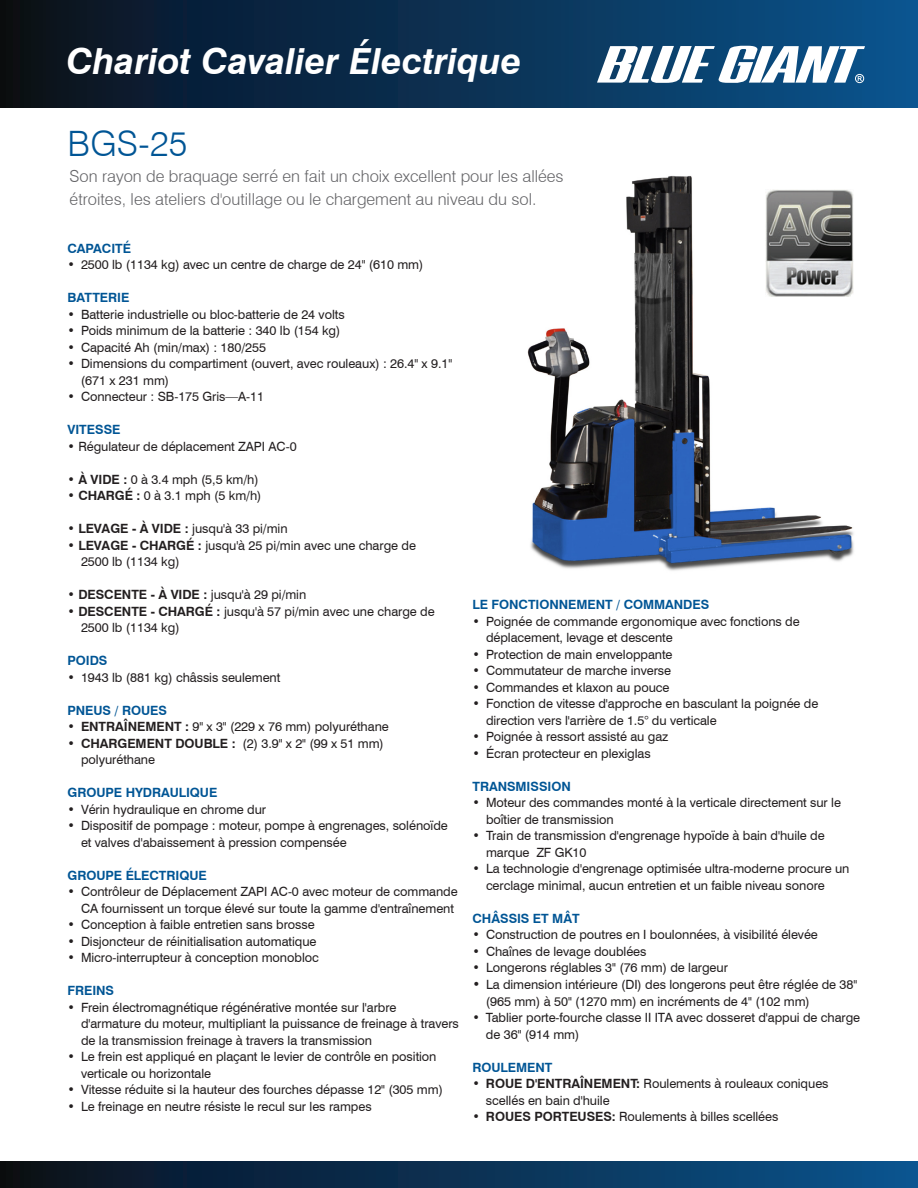
<style>
.page{position:relative;width:918px;height:1188px;background:#fff}
.page>*{position:absolute;margin:0;border:0;box-sizing:border-box;transform-origin:0 0}
.t1{font:italic 700 36px "Swiss 721 BT";color:#fff}
.t2{font:300 34.95px "Swiss 721 BT";color:#005595}
.t3{font:300 16.5px/22.5px "Swiss 721 BT";color:#636366}
.t4{font:12.75px/16.5px "Swiss 721 BT";letter-spacing:-.005em;color:#231f20}
.t5{font:700 12.75px "Swiss 721 BT";letter-spacing:-.005em;color:#005595}
.s1{font-weight:700}
.s2{font-size:13.5px}
</style>
<div class="page">
<div style="left:0;top:0;width:918px;height:1188px;background:linear-gradient(to right,#0a0f1a,#0a538d)"></div>
<svg style="left:597px;top:46px;width:268px;height:37px"></svg>
<div style="left:0;top:1052px;width:918px;height:109px;background:#fff"></div>
<div style="left:0;top:108px;width:918px;height:953px;background:#fff"></div>
<img style="left:527px;top:175px;width:327px;height:396px">
<img style="left:765px;top:189px;width:89px;height:108px">
<h1 class="t1" style="left:66px;top:39px;width:457px">Chariot Cavalier Électrique</h1>
<h2 class="t2" style="left:68px;top:123px;width:121px">BGS-25</h2>
<p class="t3" style="left:70px;top:165px;width:496px">Son rayon de braquage serré en fait un choix excellent pour les allées étroites, les ateliers d'outillage ou le chargement au niveau du sol.</p>
<p class="t5" style="left:68px;top:240px;width:65px">CAPACITÉ</p>
<p class="t4" style="left:68px;top:256px;width:357px">• 2500 lb (1134 kg) avec un centre de charge de 24" (610 mm)</p>
<p class="t5" style="left:68px;top:290px;width:63px">BATTERIE</p>
<p class="t4" style="left:68px;top:306px;width:279px">• Batterie industrielle ou bloc-batterie de 24 volts</p>
<p class="t4" style="left:68px;top:322px;width:274px">• Poids minimum de la batterie : 340 lb (154 kg)</p>
<p class="t4" style="left:68px;top:339px;width:200px">• Capacité Ah (min/max) : 180/255</p>
<p class="t4" style="left:81px;top:355px;width:373px;text-indent:-13px">• Dimensions du compartiment (ouvert, avec rouleaux) : 26.4" x 9.1" (671 x 231 mm)</p>
<p class="t4" style="left:68px;top:388px;width:198px">• Connecteur : SB-175 Gris—A-11</p>
<p class="t5" style="left:68px;top:422px;width:54px">VITESSE</p>
<p class="t4" style="left:68px;top:438px;width:231px">• Régulateur de déplacement ZAPI AC-0</p>
<p class="t4" style="left:68px;top:471px;width:193px">• <span class="s1">À VIDE :</span> 0 à 3.4 mph (5,5 km/h)</p>
<p class="t4" style="left:68px;top:487px;width:196px">• <span class="s1">CHARGÉ :</span> 0 à 3.1 mph (5 km/h)</p>
<p class="t4" style="left:68px;top:520px;width:222px">• <span class="s1">LEVAGE - À VIDE :</span> jusqu'à 33 pi/min</p>
<p class="t4" style="left:81px;top:537px;width:337px;text-indent:-14px">• <span class="s1">LEVAGE - CHARGÉ :</span> jusqu'à 25 pi/min avec une charge de<br>2500 lb (1134 kg)</p>
<p class="t4" style="left:68px;top:586px;width:240px">• <span class="s1">DESCENTE - À VIDE :</span> jusqu'à 29 pi/min</p>
<p class="t4" style="left:81px;top:603px;width:355px;text-indent:-14px">• <span class="s1">DESCENTE - CHARGÉ :</span> jusqu'à 57 pi/min avec une charge de<br>2500 lb (1134 kg)</p>
<p class="t5" style="left:68px;top:653px;width:41px">POIDS</p>
<p class="t4" style="left:68px;top:669px;width:214px">• 1943 lb (881 kg) châssis seulement</p>
<p class="t5" style="left:68px;top:702px;width:101px">PNEUS / ROUES</p>
<p class="t4" style="left:68px;top:718px;width:323px">• <span class="s1">ENTRAÎNEMENT :</span> 9" x 3" (229 x 76 mm) polyuréthane</p>
<p class="t4" style="left:81px;top:735px;width:304px;text-indent:-14px">• <span class="s1">CHARGEMENT DOUBLE :</span> (2) 3.9" x 2" (99 x 51 mm) polyuréthane</p>
<p class="t5" style="left:68px;top:785px;width:151px">GROUPE HYDRAULIQUE</p>
<p class="t4" style="left:68px;top:801px;width:200px">• Vérin hydraulique en chrome dur</p>
<p class="t4" style="left:81px;top:817px;width:368px;text-indent:-14px">• Dispositif de pompage : moteur, pompe à engrenages, solénoïde et valves d'abaissement à pression compensée</p>
<p class="t5" style="left:68px;top:867px;width:141px">GROUPE ÉLECTRIQUE</p>
<p class="t4" style="left:68px;top:883px;width:392px;text-align:right">• Contrôleur de Déplacement ZAPI AC-0 avec moteur de commande<br>CA fournissent un torque élevé sur toute la gamme d'entraînement</p>
<p class="t4" style="left:68px;top:916px;width:249px">• Conception à faible entretien sans brosse</p>
<p class="t4" style="left:68px;top:933px;width:251px">• Disjoncteur de réinitialisation automatique</p>
<p class="t4" style="left:68px;top:949px;width:253px">• Micro-interrupteur à conception monobloc</p>
<p class="t5" style="left:68px;top:983px;width:48px">FREINS</p>
<p class="t4" style="left:81px;top:999px;width:379px;text-indent:-14px">• Frein électromagnétique régénérative montée sur l'arbre d'armature du moteur, multipliant la puissance de freinage à travers de la transmission freinage à travers la transmission</p>
<p class="t4" style="left:81px;top:1048px;width:357px;text-indent:-14px">• Le frein est appliqué en plaçant le levier de contrôle en position verticale ou horizontale</p>
<p class="t4" style="left:68px;top:1081px;width:377px">• Vitesse réduite si la hauteur des fourches dépasse 12" (305 mm)</p>
<p class="t4" style="left:68px;top:1098px;width:306px">• Le freinage en neutre résiste le recul sur les rampes</p>
<p class="t5" style="left:473px;top:597px;width:238px">LE FONCTIONNEMENT / COMMANDES</p>
<p class="t4" style="left:486px;top:613px;width:315px;text-indent:-14px">• Poignée de commande ergonomique avec fonctions de déplacement, levage et descente</p>
<p class="t4" style="left:473px;top:646px;width:202px">• Protection de main enveloppante</p>
<p class="t4" style="left:473px;top:663px;width:200px">• Commutateur de marche inverse</p>
<p class="t4" style="left:473px;top:679px;width:198px">• Commandes et klaxon au pouce</p>
<p class="t4" style="left:486px;top:696px;width:334px;text-indent:-14px">• Fonction de vitesse d'approche en basculant la poignée de direction vers l'arrière de 1.5° du verticale</p>
<p class="t4" style="left:473px;top:729px;width:197px">• Poignée à ressort assisté au gaz</p>
<p class="t4" style="left:473px;top:745px;width:180px">• Écran protecteur en plexiglas</p>
<p class="t5" style="left:473px;top:779px;width:100px">TRANSMISSION</p>
<p class="t4" style="left:486px;top:795px;width:357px;text-indent:-14px">• Moteur des commandes monté à la verticale directement sur le boîtier de transmission</p>
<p class="t4" style="left:486px;top:828px;width:340px;text-indent:-14px">• Train de transmission d'engrenage hypoïde à bain d'huile de marque ZF GK10</p>
<p class="t4" style="left:486px;top:861px;width:365px;text-indent:-14px">• La technologie d'engrenage optimisée ultra-moderne procure un cerclage minimal, aucun entretien et un faible niveau sonore</p>
<p class="t5" style="left:473px;top:911px;width:109px">CHÂSSIS ET MÂT</p>
<p class="t4" style="left:473px;top:927px;width:347px">• Construction de poutres en I boulonnées, à visibilité élevée</p>
<p class="t4" style="left:473px;top:943px;width:176px">• Chaînes de levage doublées</p>
<p class="t4" style="left:473px;top:960px;width:257px">• Longerons réglables 3" (76 mm) de largeur</p>
<p class="t4" style="left:486px;top:976px;width:373px;text-indent:-13px"><span class="s2">•</span> La dimension intérieure (DI) des longerons peut être réglée de 38" (965 mm) à 50" (1270 mm) en incréments de 4" (102 mm)</p>
<p class="t4" style="left:486px;top:1009px;width:376px;text-indent:-13px">• Tablier porte-fourche classe II ITA avec dosseret d'appui de charge de 36" (914 mm)</p>
<p class="t5" style="left:472px;top:1059px;width:81px">ROULEMENT</p>
<p class="t4" style="left:486px;top:1075px;width:344px;text-indent:-14px">• <span class="s1">ROUE D'ENTRAÎNEMENT:</span> Roulements à rouleaux coniques scellés en bain d'huile</p>
<p class="t4" style="left:472px;top:1108px;width:307px"><span class="s1">• ROUES PORTEUSES:</span> Roulements à billes scellées</p>
</div>
